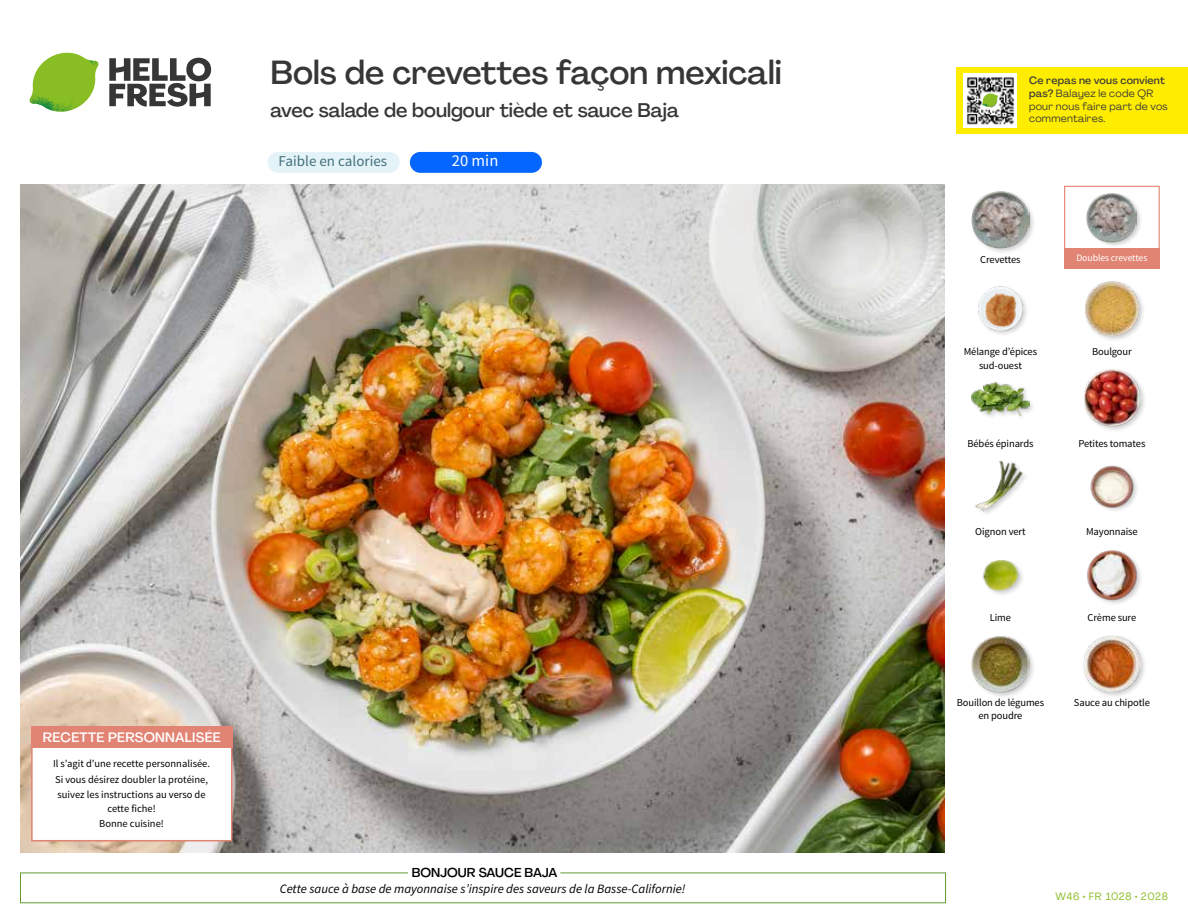
<style>
.page{position:relative;width:1188px;height:918px;background:#fff}
.page>*{position:absolute;margin:0;border:0;box-sizing:border-box;transform-origin:0 0}
.t1{font:500 33px "Agrandir";color:#373636}
.t2{font:500 19.5px "Agrandir";color:#373636}
.t3{font:16.5px "Source Sans Pro";color:#fff}
.t4{font:15px "Source Sans Pro";color:#43707c}
.t5{font:500 13.5px "Agrandir";letter-spacing:.02em;color:#fff}
.t6{font:italic 12.75px "Source Sans Pro";color:#000}
.t7{font:500 12.75px "Agrandir";color:#000}
.t8{font:10.5px/15.6px "Source Sans Pro";letter-spacing:-.01em;color:#000;text-align:center}
.t9{font:10.5px/12.8px "Agrandir";letter-spacing:.02em;color:#3c3c3b}
.t10{font:10.5px "Agrandir";letter-spacing:.05em;color:#89bd24}
.t11{font:9.75px "Source Sans Pro";letter-spacing:-.01em;color:#fff}
.s1{font-weight:500}
</style>
<div class="page">
<svg style="left:109px;top:57px;width:102px;height:50px"></svg>
<svg style="left:34px;top:53px;width:62px;height:40px"></svg>
<img style="left:67px;top:53px;width:32px;height:26px">
<img style="left:33px;top:75px;width:59px;height:11px">
<img style="left:29px;top:79px;width:61px;height:33px">
<img style="left:65px;top:86px;width:27px;height:25px">
<img style="left:21px;top:184px;width:924px;height:668px">
<div style="left:410px;top:152px;width:132px;height:21px;background:#0565ff;border-radius:10px"></div>
<div style="left:268px;top:152px;width:132px;height:21px;background:#e4f3f7;border-radius:10px"></div>
<div style="left:1082px;top:634px;width:65px;height:65px;background:#000;opacity:.2"></div>
<img style="left:1083px;top:635px;width:58px;height:58px">
<div style="left:971px;top:635px;width:64px;height:64px;background:#000;opacity:.2"></div>
<img style="left:972px;top:635px;width:57px;height:58px">
<img style="left:1087px;top:550px;width:54px;height:54px">
<img style="left:982px;top:560px;width:41px;height:34px">
<img style="left:1090px;top:465px;width:47px;height:46px">
<img style="left:975px;top:460px;width:50px;height:54px">
<div style="left:1082px;top:368px;width:65px;height:64px;background:#000;opacity:.2"></div>
<img style="left:1083px;top:369px;width:58px;height:57px">
<div style="left:970px;top:381px;width:66px;height:41px;background:#000;opacity:.2"></div>
<img style="left:972px;top:381px;width:57px;height:41px">
<div style="left:1084px;top:280px;width:62px;height:62px;background:#000;opacity:.2"></div>
<img style="left:1084px;top:280px;width:57px;height:57px">
<img style="left:978px;top:286px;width:49px;height:48px">
<div style="left:1087px;top:192px;width:56px;height:56px;background:#000;opacity:.2"></div>
<img style="left:1087px;top:192px;width:50px;height:50px">
<div style="left:971px;top:190px;width:65px;height:65px;background:#000;opacity:.2"></div>
<img style="left:972px;top:191px;width:57px;height:57px">
<div style="left:1064px;top:186px;width:96px;height:72px;border:1px solid #e28474"></div>
<div style="left:1064px;top:248px;width:96px;height:21px;background:#e28474"></div>
<div style="left:31px;top:726px;width:201px;height:115px;background:#fff;border:2px solid #e28474"></div>
<div style="left:31px;top:726px;width:202px;height:22px;background:#e28474"></div>
<div style="left:956px;top:67px;width:232px;height:67px;background:#ffed00"></div>
<img style="left:964px;top:74px;width:52px;height:54px">
<svg style="left:982px;top:93px;width:16px;height:14px"></svg>
<h1 class="t1" style="left:271px;top:52px;width:513px">Bols de crevettes façon mexicali</h1>
<h2 class="t2" style="left:271px;top:98px;width:410px">avec salade de boulgour tiède et sauce Baja</h2>
<h3 class="t4" style="left:279px;top:151px;width:110px">Faible en calories</h3>
<h3 class="t3" style="left:452px;top:151px;width:48px">20 min</h3>
<p class="t5" style="left:43px;top:729px;width:179px">RECETTE PERSONNALISÉE</p>
<p class="t8" style="left:53px;top:756px;width:158px;text-align:left">Il s’agit d’une recette personnalisée.<br>Si vous désirez doubler la protéine, suivez les instructions au verso de</p>
<p class="t8" style="left:99px;top:801px;width:66px">cette fiche!<br>Bonne cuisine!</p>
<p class="t7" style="left:412px;top:864px;width:147px">BONJOUR SAUCE BAJA</p>
<p class="t6" style="left:280px;top:880px;width:407px">Cette sauce à base de mayonnaise s’inspire des saveurs de la Basse-Californie!</p>
<p class="t9" style="left:1029px;top:74px;width:140px"><span class="s1">Ce repas ne vous convient pas?</span> Balayez le code QR pour nous faire part de vos commentaires.</p>
<p class="t8" style="left:980px;top:252px;width:42px">Crevettes</p>
<p class="t11" style="left:1076px;top:251px;width:73px">Doubles crevettes</p>
<p class="t8" style="left:964px;top:345px;width:75px;line-height:13.5px">Mélange d’épices sud-ouest</p>
<p class="t8" style="left:967px;top:436px;width:68px">Bébés épinards</p>
<p class="t8" style="left:1092px;top:344px;width:41px">Boulgour</p>
<p class="t8" style="left:1079px;top:436px;width:68px">Petites tomates</p>
<p class="t8" style="left:975px;top:524px;width:52px">Oignon vert</p>
<p class="t8" style="left:990px;top:609px;width:23px">Lime</p>
<p class="t8" style="left:1086px;top:524px;width:53px">Mayonnaise</p>
<p class="t8" style="left:1088px;top:609px;width:50px">Crème sure</p>
<p class="t8" style="left:957px;top:696px;width:89px;line-height:13.5px">Bouillon de légumes en poudre</p>
<p class="t8" style="left:1074px;top:695px;width:78px">Sauce au chipotle</p>
<p class="t10" style="left:1056px;top:890px;width:114px">W46 • FR 1028 • 2028</p>
</div>
